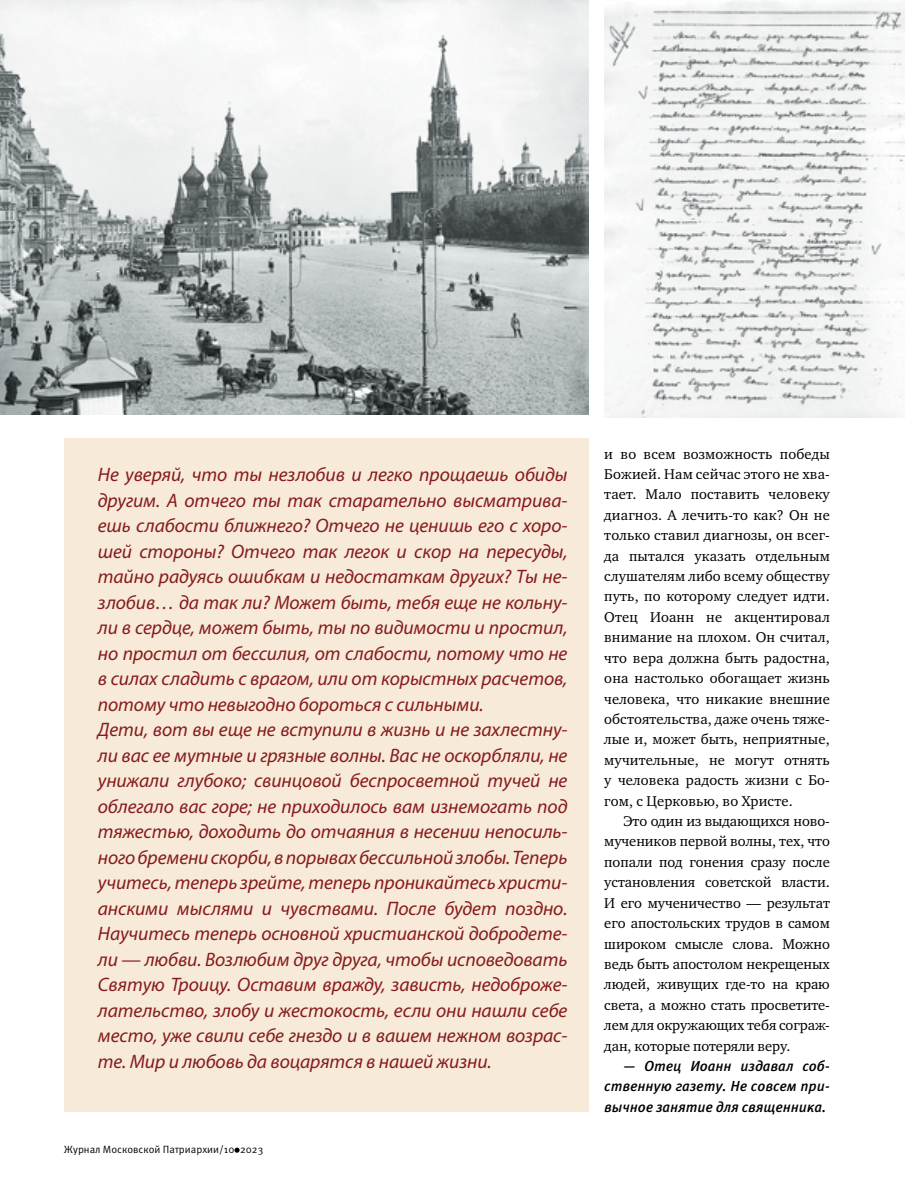
<style>
.page{position:relative;width:915px;height:1191px;background:#fff}
.page>*{position:absolute;margin:0;border:0;box-sizing:border-box;transform-origin:0 0}
.t1{font:italic 19.5px/25.5px "Myriad Pro";letter-spacing:-.005em;color:#861b1e}
.t2{font:14.55px/20.4px "Charter ITC";letter-spacing:.01em;color:#000;text-align:justify}
.t3{font:italic 500 14.55px/20.4px "Meta Pro";letter-spacing:-.005em;color:#000;text-align:justify}
.t4{font:10.5px "Meta Pro";color:#000}
</style>
<div class="page">
<svg style="left:234px;top:1147px;width:5px;height:5px"></svg>
<img style="left:0;top:0;width:588px;height:414px">
<img style="left:604px;top:0;width:300px;height:418px">
<div style="left:64px;top:438px;width:524px;height:673px;background:#f7ead8"></div>
<p class="t1" style="left:98px;top:461px;width:471px">Не уверяй, что ты незлобив и легко прощаешь обиды другим. А отчего ты так старательно высматрива&shy;ешь слабости ближнего? Отчего не ценишь его с хоро&shy;шей стороны? Отчего так легок и скор на пересуды, тайно радуясь ошибкам и недостаткам других? Ты не&shy;злобив… да так ли? Может быть, тебя еще не кольну&shy;ли в сердце, может быть, ты по видимости и простил, но простил от бессилия, от слабости, потому что не в силах сладить с врагом, или от корыстных расчетов, потому что невыгодно бороться с сильными.<br>Дети, вот вы еще не вступили в жизнь и не захлестну&shy;ли вас ее мутные и грязные волны. Вас не оскорбляли, не унижали глубоко; свинцовой беспросветной тучей не облегало вас горе; не приходилось вам изнемогать под тяжестью, доходить до отчаяния в несении непосиль&shy;ного бремени скорби, в порывах бессильной злобы. Теперь учитесь, теперь зрейте, теперь проникайтесь христи&shy;анскими мыслями и чувствами. После будет поздно.<br>Научитесь теперь основной христианской добродете&shy;ли — любви. Возлюбим друг друга, чтобы исповедовать Святую Троицу. Оставим вражду, зависть, недоброже&shy;лательство, злобу и жестокость, если они нашли себе место, уже свили себе гнездо и в вашем нежном возрас&shy;те. Мир и любовь да воцарятся в нашей жизни.</p>
<p class="t4" style="left:64px;top:1142px;width:201px">Журнал Московской Патриархии/10 2023</p>
<p class="t2" style="left:604px;top:443px;width:227px">и во всем возможность победы Божией. Нам сейчас этого не хва&shy;тает. Мало поставить человеку диагноз. А лечить-то как? Он не только ставил диагнозы, он всег&shy;да пытался указать отдельным слушателям либо всему обществу путь, по которому следует идти.<br>Отец Иоанн не акцентировал внимание на плохом. Он считал, что вера должна быть радостна, она настолько обогащает жизнь человека, что никакие внешние обстоятельства, даже очень тяже&shy;лые и, может быть, неприятные, мучительные, не могут отнять у человека радость жизни с Бо&shy;гом, с Церковью, во Христе.</p>
<p class="t2" style="left:604px;top:811px;width:227px;text-indent:19px">Это один из выдающихся ново&shy;мучеников первой волны, тех, что попали под гонения сразу после установления советской власти.<br>И его мученичество — результат его апостольских трудов в самом широком смысле слова. Можно ведь быть апостолом некрещеных людей, живущих где-то на краю света, а можно стать просветите&shy;лем для окружающих тебя сограж&shy;дан, которые потеряли веру.</p>
<p class="t3" style="left:604px;top:1056px;width:227px;text-indent:19px">— Отец Иоанн издавал соб&shy;ственную газету. Не совсем при&shy;вычное занятие для священника.</p>
</div>
